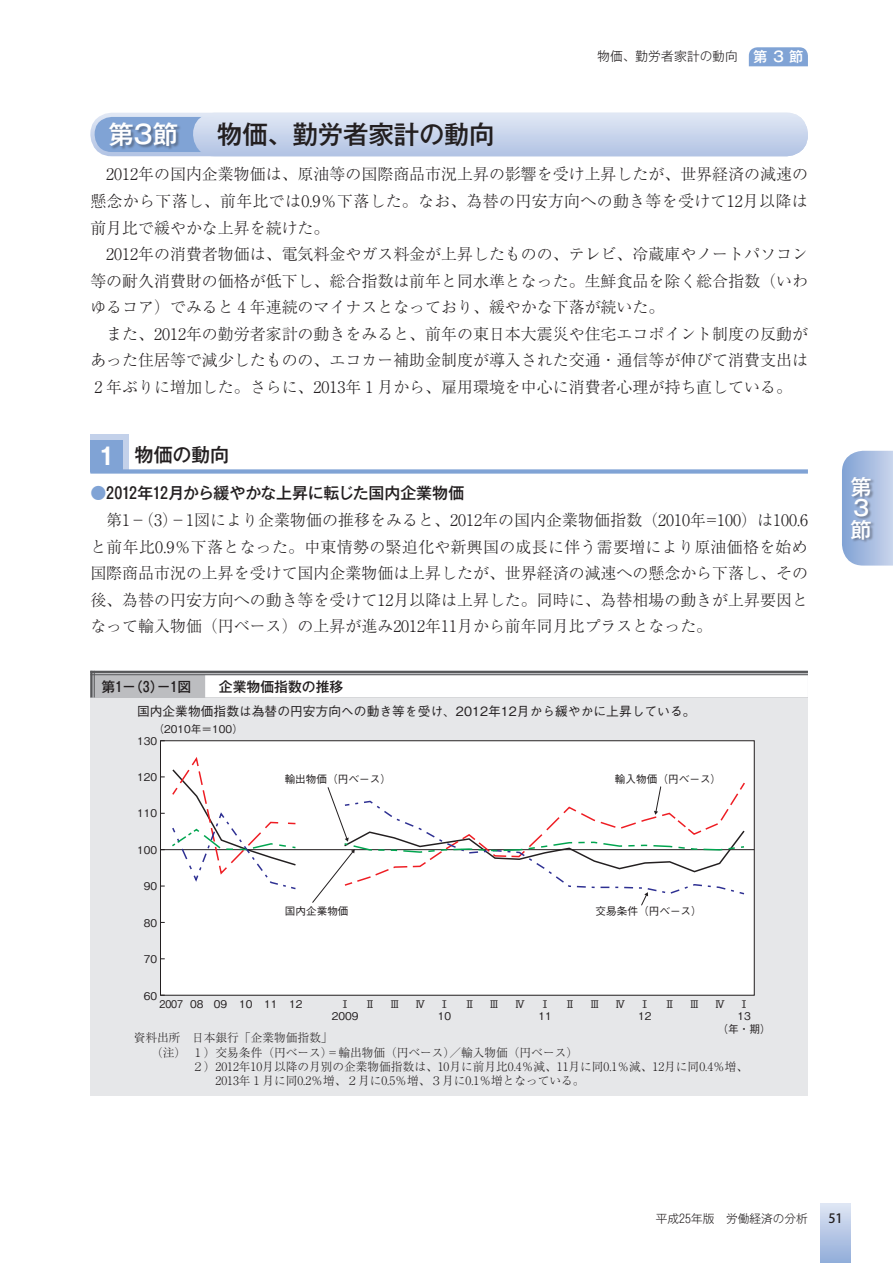
<style>
.page{position:relative;width:893px;height:1263px;background:#fff}
.page>*{position:absolute;margin:0;border:0;box-sizing:border-box;transform-origin:0 0}
.t1{font:500 25.5px "Gothic MB101 Pr 6";letter-spacing:-.01em;color:#231f20}
.t2{font:500 25.5px "Gothic MB101 Pr 6";color:#fff}
.t3{font:500 21.3px/21.3px "Gothic MB101 Pr 6";color:#fff}
.t4{font:500 19.2px "Gothic MB101 Pr 6";letter-spacing:-.015em;color:#231f20}
.t5{font:300 15.9px/26.5px "Ryumin Pr 6";color:#231f20;text-align:justify}
.t6{font:500 15.9px "Gothic MB101 Pr 6";letter-spacing:-.015em;color:#231f20}
.t7{font:500 13.8px "Gothic MB101 Pr 6";color:#231f20}
.t8{font:500 12.75px "Gothic BBB Pr 6";color:#231f20}
.t9{font:300 12.75px "Gothic MB101 Pr 6";letter-spacing:.01em;color:#231f20}
.t10{font:500 12.75px "Koz Go Pro";color:#231f20}
.t11{font:300 11.7px "Ryumin Pr 6";color:#231f20}
.t12{font:300 11.7px "Gothic MB101 Pr 6";color:#231f20}
.t13{font:500 10.65px/12.8px "Gothic BBB Pr 6";color:#231f20}
.t14{font:500 10.65px "Gothic BBB Pr 6";color:#231f20;scale:.9 1}
.s1{font-weight:500;font-size:14.4px;color:#fff}
.s2{font-family:"Gothic MB101 Pr 6 De";font-weight:700;font-size:23.4px;color:#fff}
.s3{color:#80a3d5}
</style>
<div class="page">
<div style="left:821px;top:1203px;width:29px;height:60px;background:linear-gradient(to bottom,#dfe6f4,#92add9)"></div>
<svg style="left:842px;top:451px;width:51px;height:115px;background:#acc0e2"></svg>
<div style="left:851px;top:477px;width:24px;height:66px;background:#231f20;opacity:.4"></div>
<svg style="left:749px;top:47px;width:59px;height:19px"></svg>
<div style="left:90px;top:434px;width:39px;height:38px;background:#c3d1ea"></div>
<div style="left:90px;top:469px;width:718px;height:5px;background:#80a3d5"></div>
<div style="left:90px;top:440px;width:33px;height:31px;background:#80a3d5"></div>
<div style="left:92px;top:115px;width:714px;height:39px;background:#80a3d5;border-radius:19px"></div>
<div style="left:90px;top:113px;width:718px;height:43px;border:4px solid #fff;border-radius:19px"></div>
<svg style="left:195px;top:115px;width:608px;height:39px;background:#c9d5ec"></svg>
<div style="left:193px;top:113px;width:615px;height:43px;border:4px solid #fff;border-radius:19px"></div>
<div style="left:109px;top:123px;width:73px;height:28px;background:#231f20;opacity:.4"></div>
<div style="left:90px;top:671px;width:718px;height:425px;background:#e6e7e9"></div>
<div style="left:160px;top:741px;width:594px;height:254px;background:#fff"></div>
<hr style="left:160px;top:849px;width:594px;height:1px;background:#231f20">
<div style="left:160px;top:740px;width:594px;height:255px;border:1px solid #231f20"></div>
<svg style="left:160px;top:755px;width:137px;height:135px"></svg>
<svg style="left:312px;top:782px;width:434px;height:123px"></svg>
<div style="left:90px;top:671px;width:718px;height:26px;background:#bcbdc0"></div>
<div style="left:205px;top:675px;width:603px;height:22px;background:#fff"></div>
<hr style="left:90px;top:671px;width:718px;height:2px;background:#57585a">
<hr style="left:90px;top:674px;width:718px;height:1px;background:#57585a">
<svg style="left:94px;top:673px;width:1px;height:24px"></svg>
<hr style="left:90px;top:671px;width:2px;height:26px;background:#57585a">
<h1 class="t2" style="left:109px;top:113px;width:71px">第3節</h1>
<h1 class="t1" style="left:217px;top:113px;width:279px">物価、勤労者家計の動向</h1>
<p class="t9" style="left:597px;top:46px;width:208px">物価、勤労者家計の動向 <span class="s1">第 3 節</span></p>
<p class="t5" style="left:90px;top:160px;width:719px;text-indent:16px">2012年の国内企業物価は、原油等の国際商品市況上昇の影響を受け上昇したが、世界経済の減速の懸念から下落し、前年比では0.9％下落した。なお、為替の円安方向への動き等を受けて12月以降は前月比で緩やかな上昇を続けた。</p>
<p class="t5" style="left:90px;top:240px;width:719px;text-indent:16px">2012年の消費者物価は、電気料金やガス料金が上昇したものの、テレビ、冷蔵庫やノートパソコン等の耐久消費財の価格が低下し、総合指数は前年と同水準となった。生鮮食品を除く総合指数（いわゆるコア）でみると４年連続のマイナスとなっており、緩やかな下落が続いた。</p>
<p class="t5" style="left:90px;top:320px;width:719px;text-indent:16px">また、2012年の勤労者家計の動きをみると、前年の東日本大震災や住宅エコポイント制度の反動があった住居等で減少したものの、エコカー補助金制度が導入された交通・通信等が伸びて消費支出は２年ぶりに増加した。さらに、2013年 1 月から、雇用環境を中心に消費者心理が持ち直している。</p>
<p class="t4" style="left:98px;top:439px;width:133px"><span class="s2">1</span> 物価の動向</p>
<p class="t6" style="left:90px;top:480px;width:376px"><span class="s3">●</span>2012年12月から緩やかな上昇に転じた国内企業物価</p>
<p class="t5" style="left:90px;top:506px;width:719px;text-indent:16px">第１－（３）－１図により企業物価の推移をみると、2012年の国内企業物価指数（2010年=100）は100.6と前年比0.9％下落となった。中東情勢の緊迫化や新興国の成長に伴う需要増により原油価格を始め国際商品市況の上昇を受けて国内企業物価は上昇したが、世界経済の減速への懸念から下落し、その後、為替の円安方向への動き等を受けて12月以降は上昇した。同時に、為替相場の動きが上昇要因となって輸入物価（円ベース）の上昇が進み2012年11月から前年同月比プラスとなった。</p>
<p class="t7" style="left:102px;top:675px;width:91px">第１－（３）－１図</p>
<p class="t7" style="left:219px;top:675px;width:126px">企業物価指数の推移</p>
<p class="t8" style="left:137px;top:701px;width:560px">国内企業物価指数は為替の円安方向への動き等を受け、2012年12月から緩やかに上昇している。</p>
<p class="t13" style="left:154px;top:722px;width:91px">（2010年＝100）</p>
<p class="t13" style="left:137px;top:734px;width:22px">130</p>
<p class="t13" style="left:137px;top:770px;width:22px">120</p>
<p class="t13" style="left:137px;top:806px;width:22px">110</p>
<p class="t13" style="left:137px;top:843px;width:22px">100</p>
<p class="t13" style="left:144px;top:879px;width:15px">90</p>
<p class="t13" style="left:144px;top:916px;width:15px">80</p>
<p class="t13" style="left:285px;top:772px;width:108px">輸出物価（円ベース）</p>
<p class="t13" style="left:285px;top:904px;width:65px">国内企業物価</p>
<p class="t13" style="left:615px;top:771px;width:108px">輸入物価（円ベース）</p>
<p class="t13" style="left:596px;top:904px;width:108px">交易条件（円ベース）</p>
<p class="t13" style="left:144px;top:952px;width:15px">70</p>
<p class="t13" style="left:144px;top:988px;width:15px">60</p>
<p class="t13" style="left:190px;top:996px;width:114px">08 09 10 11 12</p>
<p class="t13" style="left:332px;top:996px;width:28px;text-align:center">Ⅰ<br>2009</p>
<p class="t13" style="left:365px;top:996px;width:12px">Ⅱ</p>
<p class="t13" style="left:389px;top:996px;width:12px">Ⅲ</p>
<p class="t13" style="left:415px;top:996px;width:12px">Ⅳ</p>
<p class="t13" style="left:438px;top:996px;width:15px">Ⅰ<br>10</p>
<p class="t13" style="left:464px;top:996px;width:12px">Ⅱ</p>
<p class="t13" style="left:489px;top:996px;width:12px">Ⅲ</p>
<p class="t13" style="left:514px;top:996px;width:12px">Ⅳ</p>
<p class="t13" style="left:538px;top:996px;width:15px">Ⅰ<br>11</p>
<p class="t13" style="left:565px;top:996px;width:12px">Ⅱ</p>
<p class="t13" style="left:589px;top:996px;width:12px">Ⅲ</p>
<p class="t13" style="left:615px;top:996px;width:12px">Ⅳ</p>
<p class="t13" style="left:638px;top:996px;width:15px">Ⅰ<br>12</p>
<p class="t13" style="left:718px;top:996px;width:55px;text-align:center">Ⅰ<br>13<br>（年・期）</p>
<p class="t14" style="left:160px;top:995px;width:27px">2007</p>
<p class="t13" style="left:665px;top:996px;width:12px">Ⅱ</p>
<p class="t13" style="left:689px;top:996px;width:12px">Ⅲ</p>
<p class="t13" style="left:715px;top:996px;width:12px">Ⅳ</p>
<p class="t11" style="left:134px;top:1028px;width:200px">資料出所　日本銀行「企業物価指数」</p>
<p class="t11" style="left:151px;top:1043px;width:428px">（注）１）交易条件（円ベース）＝輸出物価（円ベース）／輸入物価（円ベース）</p>
<p class="t11" style="left:192px;top:1057px;width:558px">２）2012年10月以降の月別の企業物価指数は、10月に前月比0.4％減、11月に同0.1％減、12月に同0.4％増、</p>
<p class="t11" style="left:216px;top:1071px;width:370px">2013年１月に同0.2％増、２月に0.5％増、３月に0.1％増となっている。</p>
<h2 class="t3" style="left:850px;top:475px;width:22px">第<br>3節</h2>
<p class="t12" style="left:656px;top:1208px;width:154px">平成25年版　労働経済の分析</p>
<p class="t10" style="left:828px;top:1210px;width:16px">51</p>
</div>
